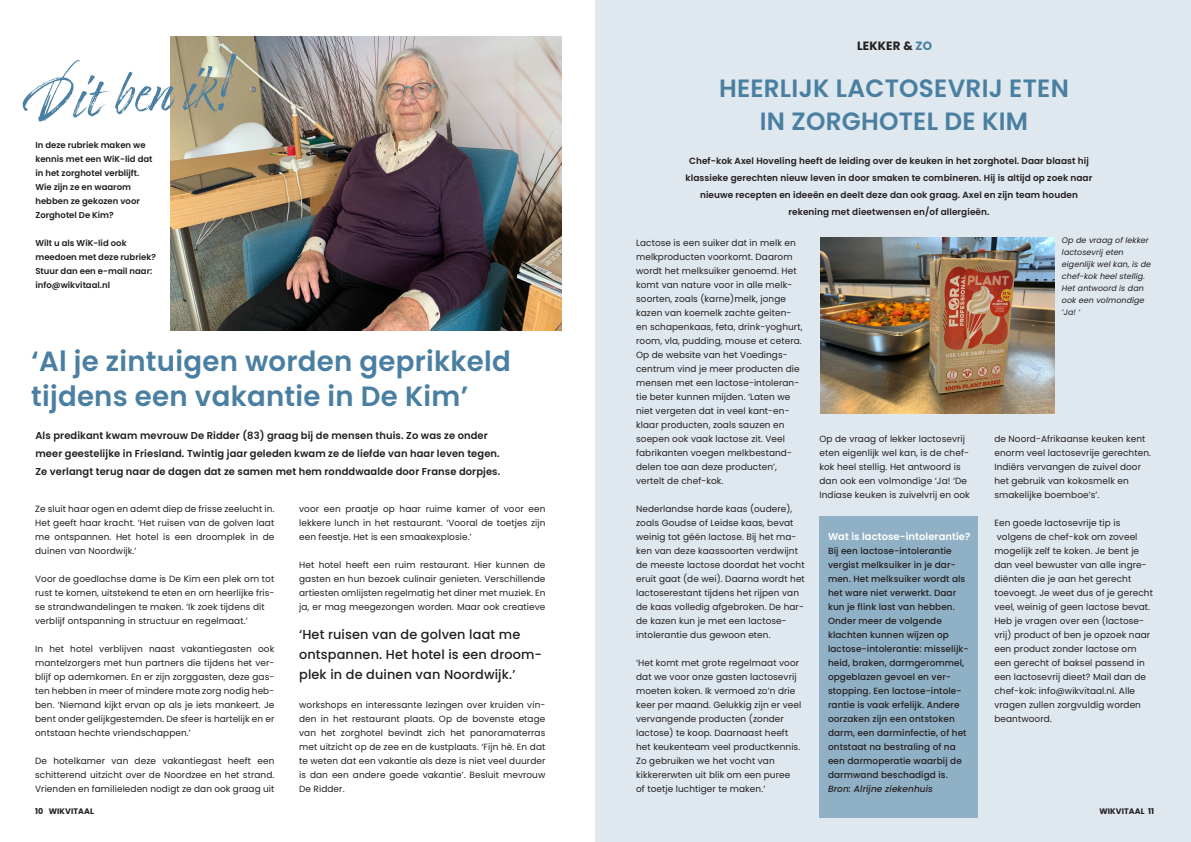
<style>
.page{position:relative;width:1191px;height:842px;background:#fff}
.page>*{position:absolute;margin:0;border:0;box-sizing:border-box;transform-origin:0 0}
.Platte_tekst___AdGro{font:600 27.9px/35px "Poppins";letter-spacing:.01em;color:#4a7fa1}
.Platte_tekst___AdGro-2{font:600 25px/33px "Poppins";letter-spacing:.01em;color:#4a7fa1;text-align:center}
.Platte_tekst___AdGro-3{font:500 13px/20px "Poppins";letter-spacing:.01em;color:#231f20}
.Platte_tekst___AdGro-4{font:700 12px "Poppins";letter-spacing:.01em;color:#231f20}
.Platte_tekst___AdGro-5{font:600 10px/18px "Poppins";letter-spacing:.01em;color:#231f20}
.Platte_tekst___AdGro-6{font:600 10px "Poppins";letter-spacing:.01em;color:#fff}
.Platte_tekst___AdGro-7{font:9px/14px "Poppins";letter-spacing:.01em;color:#231f20}
.Platte_tekst___AdGro-8{font:500 9px/14px "Poppins";letter-spacing:.01em;color:#231f20}
.Platte_tekst___AdGro-9{font:600 9px/17px "Poppins";letter-spacing:.01em;color:#231f20;text-align:center}
.Platte_tekst___AdGro-10{font:italic 500 9px "Poppins";letter-spacing:.01em;color:#231f20}
.t1{font:600 8.5px/14px "Poppins";color:#231f20}
.Platte_tekst___AdGro-11{font:italic 8px/12px "Poppins";letter-spacing:.01em;color:#231f20}
.Platte_tekst___AdGro-12{font:700 8px "Poppins";letter-spacing:.01em;color:#231f20}
.s1{color:#4a7fa1}
</style>
<div class="page">
<img style="left:170px;top:37px;width:391px;height:293px">
<svg style="left:23px;top:53px;width:213px;height:69px"></svg>
<div style="left:595px;top:0;width:596px;height:842px;background:#dfe8ee"></div>
<div style="left:819px;top:517px;width:159px;height:301px;background:#90b0c5"></div>
<img style="left:820px;top:238px;width:234px;height:175px">
<p class="t1" style="left:35px;top:138px;width:119px">In deze rubriek maken we kennis met een WiK-lid dat in het zorghotel verblijft.<br>Wie zijn ze en waarom hebben ze gekozen voor<br>Zorghotel De Kim?</p>
<p class="t1" style="left:35px;top:236px;width:122px">Wilt u als WiK-lid ook meedoen met deze rubriek?<br>Stuur dan een e-mail naar: info@wikvitaal.nl</p>
<p class="Platte_tekst___AdGro" style="left:31px;top:344px;width:481px">‘Al je zintuigen worden geprikkeld tijdens een vakantie in De Kim’</p>
<p class="Platte_tekst___AdGro-5" style="left:35px;top:426px;width:466px">Als predikant kwam mevrouw De Ridder (83) graag bij de mensen thuis. Zo was ze onder meer geestelijke in Friesland. Twintig jaar geleden kwam ze de liefde van haar leven tegen.<br>Ze verlangt terug naar de dagen dat ze samen met hem ronddwaalde door Franse dorpjes.</p>
<p class="Platte_tekst___AdGro-7" style="left:35px;top:502px;width:241px;text-align:justify">Ze sluit haar ogen en ademt diep de frisse zeelucht in.<br>Het geeft haar kracht. ‘Het ruisen van de golven laat me ontspannen. Het hotel is een droomplek in de duinen van Noordwijk.’</p>
<p class="Platte_tekst___AdGro-7" style="left:35px;top:572px;width:241px;text-align:justify">Voor de goedlachse dame is De Kim een plek om tot rust te komen, uitstekend te eten en om heerlijke fris&shy;se strandwandelingen te maken. ‘Ik zoek tijdens dit</p>
<p class="Platte_tekst___AdGro-7" style="left:35px;top:614px;width:214px">verblijf ontspanning in structuur en regelmaat.’</p>
<p class="Platte_tekst___AdGro-7" style="left:35px;top:642px;width:241px;text-align:justify">In het hotel verblijven naast vakantiegasten ook mantelzorgers met hun partners die tijdens het ver&shy;blijf op ademkomen. En er zijn zorggasten, deze gas&shy;ten hebben in meer of mindere mate zorg nodig heb&shy;ben. ‘Niemand kijkt ervan op als je iets mankeert. Je bent onder gelijkgestemden. De sfeer is hartelijk en er ontstaan hechte vriendschappen.’</p>
<p class="Platte_tekst___AdGro-7" style="left:35px;top:754px;width:241px;text-align:justify">De hotelkamer van deze vakantiegast heeft een schitterend uitzicht over de Noordzee en het strand.<br>Vrienden en familieleden nodigt ze dan ook graag uit</p>
<p class="Platte_tekst___AdGro-7" style="left:299px;top:502px;width:248px;text-align:justify">voor een praatje op haar ruime kamer of voor een lekkere lunch in het restaurant. ‘Vooral de toetjes zijn een feestje. Het is een smaakexplosie.’</p>
<p class="Platte_tekst___AdGro-7" style="left:299px;top:558px;width:248px;text-align:justify">Het hotel heeft een ruim restaurant. Hier kunnen de gasten en hun bezoek culinair genieten. Verschillende artiesten omlijsten regelmatig het diner met muziek. En ja, er mag meegezongen worden. Maar ook creatieve</p>
<p class="Platte_tekst___AdGro-3" style="left:299px;top:625px;width:244px">‘Het ruisen van de golven laat me ontspannen. Het hotel is een droom&shy;plek in de duinen van Noordwijk.’</p>
<p class="Platte_tekst___AdGro-7" style="left:299px;top:698px;width:248px;text-align:justify">workshops en interessante lezingen over kruiden vin&shy;den in het restaurant plaats. Op de bovenste etage van het zorghotel bevindt zich het panoramaterras met uitzicht op de zee en de kustplaats. ‘Fijn hè. En dat te weten dat een vakantie als deze is niet veel duurder is dan een andere goede vakantie’. Besluit mevrouw De Ridder.</p>
<p class="Platte_tekst___AdGro-4" style="left:857px;top:39px;width:76px">LEKKER &amp; <span class="s1">ZO</span></p>
<p class="Platte_tekst___AdGro-2" style="left:719px;top:72px;width:351px">HEERLIJK LACTOSEVRIJ ETEN<br>IN ZORGHOTEL DE KIM</p>
<p class="Platte_tekst___AdGro-9" style="left:685px;top:152px;width:408px">Chef-kok Axel Hoveling heeft de leiding over de keuken in het zorghotel. Daar blaast hij klassieke gerechten nieuw leven in door smaken te combineren. Hij is altijd op zoek naar nieuwe recepten en ideeën en deelt deze dan ook graag. Axel en zijn team houden</p>
<p class="Platte_tekst___AdGro-9" style="left:788px;top:203px;width:202px">rekening met dieetwensen en/of allergieën.</p>
<p class="Platte_tekst___AdGro-7" style="left:636px;top:236px;width:162px">Lactose is een suiker dat in melk en melkproducten voorkomt. Daarom wordt het melksuiker genoemd. Het komt van nature voor in alle melk&shy;soorten, zoals (karne)melk, jonge</p>
<p class="Platte_tekst___AdGro-7" style="left:636px;top:306px;width:168px">kazen van koemelk zachte geiten&shy;en schapenkaas, feta, drink-yoghurt, room, vla, pudding, mouse et cetera.<br>Op de website van het Voedings&shy;centrum vind je meer producten die mensen met een lactose-intoleran&shy;tie beter kunnen mijden. ‘Laten we niet vergeten dat in veel kant-en&shy;klaar producten, zoals sauzen en soepen ook vaak lactose zit. Veel</p>
<p class="Platte_tekst___AdGro-7" style="left:636px;top:446px;width:157px">fabrikanten voegen melkbestand&shy;delen toe aan deze producten’,</p>
<p class="Platte_tekst___AdGro-7" style="left:636px;top:474px;width:89px">vertelt de chef-kok.</p>
<p class="Platte_tekst___AdGro-7" style="left:636px;top:502px;width:170px">Nederlandse harde kaas (oudere), zoals Goudse of Leidse kaas, bevat weinig tot géén lactose. Bij het ma&shy;ken van deze kaassoorten verdwijnt de meeste lactose doordat het vocht eruit gaat (de wei). Daarna wordt het lactoserestant tijdens het rijpen van de kaas volledig afgebroken. De har&shy;de kazen kun je met een lactose&shy;intolerantie dus gewoon eten.</p>
<p class="Platte_tekst___AdGro-7" style="left:636px;top:656px;width:167px">‘Het komt met grote regelmaat voor dat we voor onze gasten lactosevrij moeten koken. Ik vermoed zo’n drie keer per maand. Gelukkig zijn er veel vervangende producten (zonder lactose) te koop. Daarnaast heeft het keukenteam veel productkennis.<br>Zo gebruiken we het vocht van</p>
<p class="Platte_tekst___AdGro-7" style="left:636px;top:768px;width:156px">kikkererwten uit blik om een puree</p>
<p class="Platte_tekst___AdGro-7" style="left:636px;top:782px;width:131px">of toetje luchtiger te maken.’</p>
<p class="Platte_tekst___AdGro-7" style="left:819px;top:432px;width:152px">Op de vraag of lekker lactosevrij eten eigenlijk wel kan, is de chef&shy;kok heel stellig. Het antwoord is dan ook een volmondige ‘Ja! ‘De Indiase keuken is zuivelvrij en ook</p>
<p class="Platte_tekst___AdGro-6" style="left:828px;top:531px;width:144px">Wat is lactose-intolerantie?</p>
<p class="Platte_tekst___AdGro-8" style="left:828px;top:544px;width:142px">Bij een lactose-intolerantie vergist melksuiker in je dar&shy;men. Het melksuiker wordt als het ware niet verwerkt. Daar kun je flink last van hebben.<br>Onder meer de volgende klachten kunnen wijzen op lactose-intolerantie: misselijk&shy;heid, braken, darmgerommel, opgeblazen gevoel en ver&shy;stopping. Een lactose-intole&shy;rantie is vaak erfelijk. Andere oorzaken zijn een ontstoken darm, een darminfectie, of het ontstaat na bestraling of na een darmoperatie waarbij de darmwand beschadigd is.</p>
<p class="Platte_tekst___AdGro-10" style="left:828px;top:784px;width:106px">Bron: Alrijne ziekenhuis</p>
<p class="Platte_tekst___AdGro-11" style="left:1062px;top:234px;width:88px">Op de vraag of lekker lactosevrij eten</p>
<p class="Platte_tekst___AdGro-11" style="left:1062px;top:258px;width:91px">eigenlijk wel kan, is de chef-kok heel stellig.<br>Het antwoord is dan ook een volmondige ‘Ja! ‘</p>
<p class="Platte_tekst___AdGro-7" style="left:994px;top:432px;width:158px">de Noord-Afrikaanse keuken kent enorm veel lactosevrije gerechten.<br>Indiërs vervangen de zuivel door het gebruik van kokosmelk en smakelijke boemboe’s’.</p>
<p class="Platte_tekst___AdGro-7" style="left:994px;top:516px;width:127px">Een goede lactosevrije tip is</p>
<p class="Platte_tekst___AdGro-7" style="left:994px;top:530px;width:154px">volgens de chef-kok om zoveel mogelijk zelf te koken. Je bent je dan veel bewuster van alle ingre&shy;diënten die je aan het gerecht</p>
<p class="Platte_tekst___AdGro-7" style="left:994px;top:586px;width:160px">toevoegt. Je weet dus of je gerecht veel, weinig of geen lactose bevat.<br>Heb je vragen over een (lactose&shy;vrij) product of ben je opzoek naar een product zonder lactose om een gerecht of baksel passend in een lactosevrij dieet? Mail dan de chef-kok: info@wikvitaal.nl. Alle vragen zullen zorgvuldig worden beantwoord.</p>
<p class="Platte_tekst___AdGro-12" style="left:35px;top:806px;width:60px">10 WIKVITAAL</p>
<p class="Platte_tekst___AdGro-12" style="left:1099px;top:806px;width:56px">WIKVITAAL 11</p>
</div>
